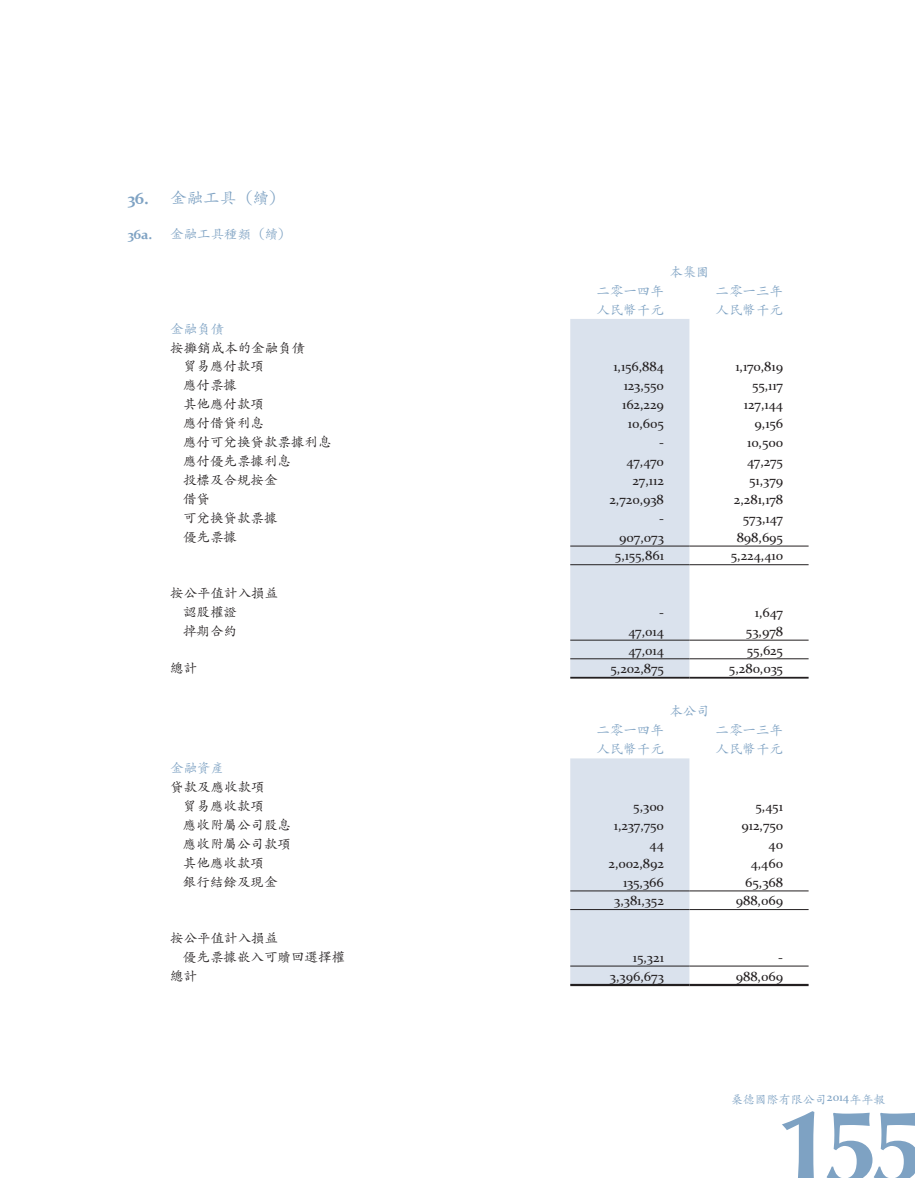
<style>
.page{position:relative;width:915px;height:1178px;background:#fff}
.page>*{position:absolute;margin:0;border:0;box-sizing:border-box;transform-origin:0 0}
.t1{font:700 103.2px "Optima LT Std";color:#7ea2c3}
.t2{font:16.5px "Adobe Kaiti Std";color:#7ea2c3}
.B0{font:13.5px "Constantia";color:#231f20}
.B0-2{font:13.5px "Adobe Kaiti Std";color:#231f20}
.B0-3{font:13.5px "Adobe Kaiti Std";color:#7ea2c3}
.t3{font:700 13.5px "Constantia";color:#7ea2c3}
.t4{font:12px "Adobe Kaiti Std";color:#7ea2c3}
.s1{font-family:"Constantia";font-weight:700}
</style>
<div class="page">
<div style="left:570px;top:319px;width:119px;height:358px;background:#dae2ed"></div>
<hr style="left:570px;top:546px;width:119px;height:1px;background:#231f20">
<hr style="left:689px;top:546px;width:119px;height:1px;background:#231f20">
<hr style="left:570px;top:564px;width:119px;height:1px;background:#231f20">
<hr style="left:689px;top:564px;width:119px;height:1px;background:#231f20">
<hr style="left:570px;top:640px;width:119px;height:1px;background:#231f20">
<hr style="left:689px;top:640px;width:119px;height:1px;background:#231f20">
<hr style="left:570px;top:658px;width:119px;height:1px;background:#231f20">
<hr style="left:689px;top:658px;width:119px;height:1px;background:#231f20">
<hr style="left:570px;top:677px;width:119px;height:2px;background:#231f20">
<hr style="left:689px;top:677px;width:119px;height:2px;background:#231f20">
<div style="left:570px;top:758px;width:119px;height:226px;background:#dae2ed"></div>
<hr style="left:570px;top:966px;width:119px;height:1px;background:#231f20">
<hr style="left:689px;top:966px;width:119px;height:1px;background:#231f20">
<hr style="left:570px;top:984px;width:119px;height:2px;background:#231f20">
<hr style="left:689px;top:984px;width:119px;height:2px;background:#231f20">
<hr style="left:570px;top:890px;width:119px;height:1px;background:#231f20">
<hr style="left:689px;top:890px;width:119px;height:1px;background:#231f20">
<hr style="left:570px;top:909px;width:119px;height:1px;background:#231f20">
<hr style="left:689px;top:909px;width:119px;height:1px;background:#231f20">
<h1 class="t2" style="left:128px;top:188px;width:160px"><span class="s1">36.</span> 金融工具（續）</h1>
<h2 class="t3" style="left:128px;top:225px;width:26px">36a.</h2>
<h2 class="B0-3" style="left:170px;top:226px;width:123px">金融工具種類（續）</h2>
<p class="B0-3" style="left:669px;top:263px;width:42px">本集團</p>
<p class="B0-3" style="left:596px;top:282px;width:69px">二零一四年</p>
<p class="B0-3" style="left:715px;top:282px;width:69px">二零一三年</p>
<p class="B0-3" style="left:596px;top:301px;width:69px">人民幣千元</p>
<p class="B0-3" style="left:715px;top:301px;width:69px">人民幣千元</p>
<p class="B0-3" style="left:170px;top:320px;width:55px">金融負債</p>
<p class="B0-2" style="left:170px;top:339px;width:136px">按攤銷成本的金融負債</p>
<p class="B0-2" style="left:183px;top:358px;width:82px">貿易應付款項</p>
<p class="B0" style="left:613px;top:358px;width:52px">1,156,884</p>
<p class="B0" style="left:735px;top:358px;width:49px">1,170,819</p>
<p class="B0-2" style="left:183px;top:377px;width:55px">應付票據</p>
<p class="B0" style="left:623px;top:377px;width:42px">123,550</p>
<p class="B0" style="left:751px;top:377px;width:32px">55,117</p>
<p class="B0-2" style="left:183px;top:396px;width:82px">其他應付款項</p>
<p class="B0" style="left:622px;top:395px;width:43px">162,229</p>
<p class="B0" style="left:743px;top:395px;width:41px">127,144</p>
<p class="B0-2" style="left:183px;top:415px;width:82px">應付借貸利息</p>
<p class="B0" style="left:627px;top:414px;width:37px">10,605</p>
<p class="B0" style="left:754px;top:414px;width:30px">9,156</p>
<p class="B0-2" style="left:183px;top:434px;width:150px">應付可兌換貸款票據利息</p>
<p class="B0" style="left:658px;top:433px;width:6px">-</p>
<p class="B0" style="left:746px;top:433px;width:37px">10,500</p>
<p class="B0-2" style="left:183px;top:453px;width:109px">應付優先票據利息</p>
<p class="B0" style="left:626px;top:452px;width:39px">47,470</p>
<p class="B0" style="left:746px;top:452px;width:37px">47,275</p>
<p class="B0-2" style="left:183px;top:472px;width:96px">投標及合規按金</p>
<p class="B0" style="left:632px;top:471px;width:33px">27,112</p>
<p class="B0" style="left:748px;top:471px;width:36px">51,379</p>
<p class="B0-2" style="left:183px;top:491px;width:28px">借貸</p>
<p class="B0" style="left:609px;top:490px;width:56px">2,720,938</p>
<p class="B0" style="left:733px;top:490px;width:51px">2,281,178</p>
<p class="B0-2" style="left:183px;top:509px;width:96px">可兌換貸款票據</p>
<p class="B0" style="left:658px;top:509px;width:6px">-</p>
<p class="B0" style="left:742px;top:509px;width:42px">573,147</p>
<p class="B0-2" style="left:183px;top:528px;width:55px">優先票據</p>
<p class="B0" style="left:619px;top:528px;width:46px">907,073</p>
<p class="B0" style="left:736px;top:528px;width:48px">898,695</p>
<p class="B0" style="left:614px;top:547px;width:50px">5,155,861</p>
<p class="B0" style="left:730px;top:547px;width:54px">5,224,410</p>
<p class="B0-2" style="left:170px;top:585px;width:109px">按公平值計入損益</p>
<p class="B0-2" style="left:183px;top:604px;width:55px">認股權證</p>
<p class="B0" style="left:658px;top:603px;width:6px">-</p>
<p class="B0" style="left:754px;top:603px;width:30px">1,647</p>
<p class="B0-2" style="left:183px;top:622px;width:55px">掉期合約</p>
<p class="B0" style="left:628px;top:622px;width:37px">47,014</p>
<p class="B0" style="left:745px;top:622px;width:39px">53,978</p>
<p class="B0" style="left:628px;top:641px;width:37px">47,014</p>
<p class="B0" style="left:746px;top:641px;width:38px">55,625</p>
<p class="B0-2" style="left:170px;top:660px;width:28px">總計</p>
<p class="B0" style="left:610px;top:660px;width:55px">5,202,875</p>
<p class="B0" style="left:728px;top:660px;width:56px">5,280,035</p>
<p class="B0-3" style="left:669px;top:703px;width:42px">本公司</p>
<p class="B0-3" style="left:596px;top:722px;width:69px">二零一四年</p>
<p class="B0-3" style="left:715px;top:722px;width:69px">二零一三年</p>
<p class="B0-3" style="left:596px;top:741px;width:69px">人民幣千元</p>
<p class="B0-3" style="left:715px;top:741px;width:69px">人民幣千元</p>
<p class="B0-3" style="left:170px;top:760px;width:55px">金融資產</p>
<p class="B0-2" style="left:170px;top:779px;width:96px">貸款及應收款項</p>
<p class="B0-2" style="left:183px;top:797px;width:83px">貿易應收款項</p>
<p class="B0" style="left:633px;top:797px;width:32px">5,300</p>
<p class="B0" style="left:755px;top:797px;width:29px">5,451</p>
<p class="B0-2" style="left:183px;top:816px;width:110px">應收附屬公司股息</p>
<p class="B0" style="left:613px;top:816px;width:52px">1,237,750</p>
<p class="B0" style="left:741px;top:816px;width:43px">912,750</p>
<p class="B0-2" style="left:183px;top:835px;width:110px">應收附屬公司款項</p>
<p class="B0" style="left:649px;top:835px;width:16px">44</p>
<p class="B0" style="left:768px;top:835px;width:16px">40</p>
<p class="B0-2" style="left:183px;top:854px;width:83px">其他應收款項</p>
<p class="B0" style="left:608px;top:854px;width:57px">2,002,892</p>
<p class="B0" style="left:750px;top:854px;width:34px">4,460</p>
<p class="B0-2" style="left:183px;top:873px;width:96px">銀行結餘及現金</p>
<p class="B0" style="left:623px;top:873px;width:42px">135,366</p>
<p class="B0" style="left:745px;top:873px;width:39px">65,368</p>
<p class="B0" style="left:614px;top:891px;width:51px">3,381,352</p>
<p class="B0" style="left:735px;top:891px;width:49px">988,069</p>
<p class="B0-2" style="left:170px;top:929px;width:109px">按公平值計入損益</p>
<p class="B0-2" style="left:183px;top:948px;width:164px">優先票據嵌入可贖回選擇權</p>
<p class="B0" style="left:632px;top:948px;width:32px">15,321</p>
<p class="B0" style="left:778px;top:948px;width:6px">-</p>
<p class="B0-2" style="left:170px;top:967px;width:28px">總計</p>
<p class="B0" style="left:609px;top:967px;width:55px">3,396,673</p>
<p class="B0" style="left:735px;top:967px;width:49px">988,069</p>
<p class="t4" style="left:730px;top:1092px;width:156px">桑德國際有限公司<sup>2014</sup>年年報</p>
<h1 class="t1" style="left:775px;top:1086px;width:153px">155</h1>
</div>
